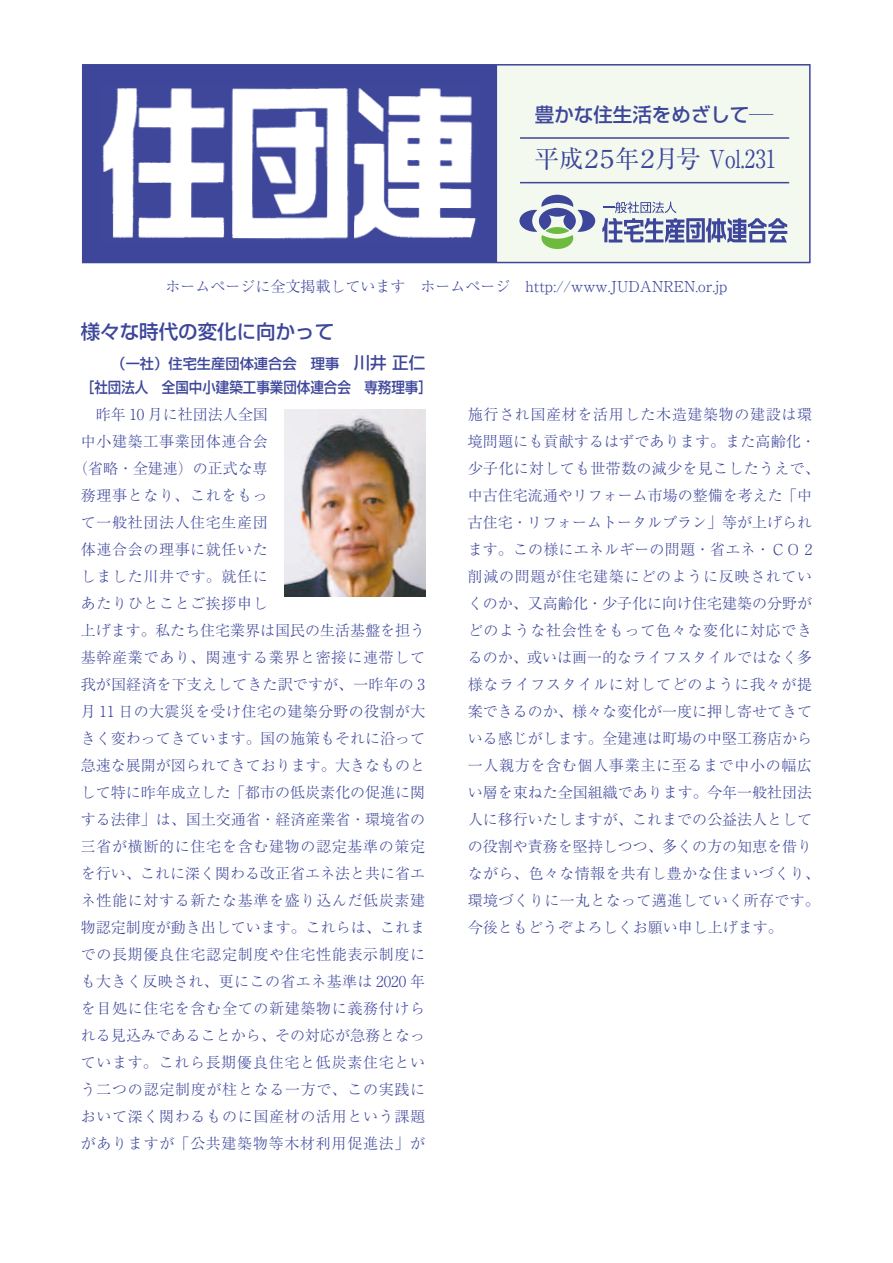
<style>
.page{position:relative;width:893px;height:1263px;background:#fff}
.page>*{position:absolute;margin:0;border:0;box-sizing:border-box;transform-origin:0 0}
.t1{font:24.75px "Ryumin Pr 6";letter-spacing:-.115em;color:#3d469a}
.t2{font:500 19.5px "Shin Go Pr 6";color:#3d469a}
.t3{font:300 15px/27px "Ryumin Pr 6";letter-spacing:.01em;color:#3d469a}
.t4{font:300 15px "Ryumin Pr 6";letter-spacing:.045em;color:#3d469a}
.t5{font:300 15px "Ryumin Pr 6";letter-spacing:.05em;color:#3d469a}
.t6{font:500 15px "Shin Go Pr 6";color:#3d469a;scale:.9 1}
.t7{font:500 14.25px "Shin Go Pr 6";color:#3d469a}
.s1{font-size:16.5px}
</style>
<div class="page">
<img style="left:285px;top:409px;width:140px;height:188px">
<svg style="left:82px;top:263px;width:729px;height:1px"></svg>
<div style="left:485px;top:65px;width:325px;height:197px;background:#f4f9ef"></div>
<div style="left:85px;top:67px;width:412px;height:193px;background:#3d469a"></div>
<div style="left:82px;top:64px;width:729px;height:199px;border:2px solid #3d469a"></div>
<img style="left:99px;top:83px;width:383px;height:161px">
<svg style="left:519px;top:195px;width:76px;height:54px"></svg>
<svg style="left:602px;top:202px;width:185px;height:41px"></svg>
<hr style="left:520px;top:137px;width:269px;height:2px;background:#3d469a">
<hr style="left:520px;top:182px;width:269px;height:1px;background:#3d469a">
<h2 class="t2" style="left:535px;top:98px;width:240px">豊かな住生活をめざして─</h2>
<h1 class="t1" style="left:534px;top:140px;width:244px">平成２５年２月号 Vol.231</h1>
<p class="t3" style="left:166px;top:272px;width:563px">ホームページに全文掲載しています　ホームページ　http://www.JUDANREN.or.jp</p>
<h2 class="t2" style="left:81px;top:315px;width:255px">様々な時代の変化に向かって</h2>
<p class="t7" style="left:111px;top:352px;width:315px">（一社）住宅生産団体連合会　理事　<span class="s1">川井 正仁</span></p>
<p class="t6" style="left:81px;top:375px;width:391px">［社団法人　全国中小建築工事業団体連合会　専務理事］</p>
<p class="t3" style="left:81px;top:400px;width:189px">　昨年 10 月に社団法人全国</p>
<p class="t4" style="left:81px;top:430px;width:189px">中小建築工事業団体連合会</p>
<p class="t3" style="left:73px;top:454px;width:196px">（省略・全建連）の正式な専</p>
<p class="t4" style="left:81px;top:484px;width:189px">務理事となり、これをもっ</p>
<p class="t4" style="left:81px;top:511px;width:189px">て一般社団法人住宅生産団</p>
<p class="t4" style="left:81px;top:538px;width:189px">体連合会の理事に就任いた</p>
<p class="t4" style="left:81px;top:565px;width:189px">しました川井です。就任に</p>
<p class="t4" style="left:81px;top:592px;width:189px">あたりひとことご挨拶申し</p>
<p class="t3" style="left:81px;top:616px;width:346px">上げます。私たち住宅業界は国民の生活基盤を担う</p>
<p class="t5" style="left:81px;top:646px;width:346px">基幹産業であり、関連する業界と密接に連帯して</p>
<p class="t3" style="left:81px;top:670px;width:346px">我が国経済を下支えしてきた訳ですが、一昨年の 3</p>
<p class="t3" style="left:81px;top:697px;width:346px">月 11 日の大震災を受け住宅の建築分野の役割が大</p>
<p class="t3" style="left:81px;top:724px;width:346px">きく変わってきています。国の施策もそれに沿って</p>
<p class="t3" style="left:81px;top:751px;width:346px">急速な展開が図られてきております。大きなものと</p>
<p class="t3" style="left:81px;top:778px;width:346px">して特に昨年成立した「都市の低炭素化の促進に関</p>
<p class="t3" style="left:81px;top:805px;width:346px">する法律」は、国土交通省・経済産業省・環境省の</p>
<p class="t4" style="left:81px;top:835px;width:346px">三省が横断的に住宅を含む建物の認定基準の策定</p>
<p class="t3" style="left:81px;top:859px;width:346px">を行い、これに深く関わる改正省エネ法と共に省エ</p>
<p class="t4" style="left:81px;top:889px;width:346px">ネ性能に対する新たな基準を盛り込んだ低炭素建</p>
<p class="t3" style="left:81px;top:913px;width:346px">物認定制度が動き出しています。これらは、これま</p>
<p class="t4" style="left:81px;top:943px;width:346px">での長期優良住宅認定制度や住宅性能表示制度に</p>
<p class="t3" style="left:81px;top:967px;width:346px">も大きく反映され、更にこの省エネ基準は 2020 年</p>
<p class="t4" style="left:81px;top:997px;width:346px">を目処に住宅を含む全ての新建築物に義務付けら</p>
<p class="t3" style="left:81px;top:1021px;width:346px">れる見込みであることから、その対応が急務となっ</p>
<p class="t5" style="left:81px;top:1051px;width:346px">ています。これら長期優良住宅と低炭素住宅とい</p>
<p class="t5" style="left:81px;top:1078px;width:346px">う二つの認定制度が柱となる一方で、この実践に</p>
<p class="t4" style="left:81px;top:1105px;width:346px">おいて深く関わるものに国産材の活用という課題</p>
<p class="t5" style="left:81px;top:1132px;width:346px">がありますが「公共建築物等木材利用促進法」が</p>
<p class="t3" style="left:468px;top:400px;width:353px">施行され国産材を活用した木造建築物の建設は環境問題にも貢献するはずであります。また高齢化・少子化に対しても世帯数の減少を見こしたうえで、中古住宅流通やリフォーム市場の整備を考えた「中古住宅・リフォームトータルプラン」等が上げられます。この様にエネルギーの問題・省エネ・ＣＯ 2削減の問題が住宅建築にどのように反映されていくのか、又高齢化・少子化に向け住宅建築の分野がどのような社会性をもって色々な変化に対応できるのか、或いは画一的なライフスタイルではなく多様なライフスタイルに対してどのように我々が提案できるのか、様々な変化が一度に押し寄せてきている感じがします。全建連は町場の中堅工務店から一人親方を含む個人事業主に至るまで中小の幅広い層を束ねた全国組織であります。今年一般社団法人に移行いたしますが、これまでの公益法人としての役割や責務を堅持しつつ、多くの方の知恵を借りながら、色々な情報を共有し豊かな住まいづくり、環境づくりに一丸となって邁進していく所存です。今後ともどうぞよろしくお願い申し上げます。</p>
</div>
